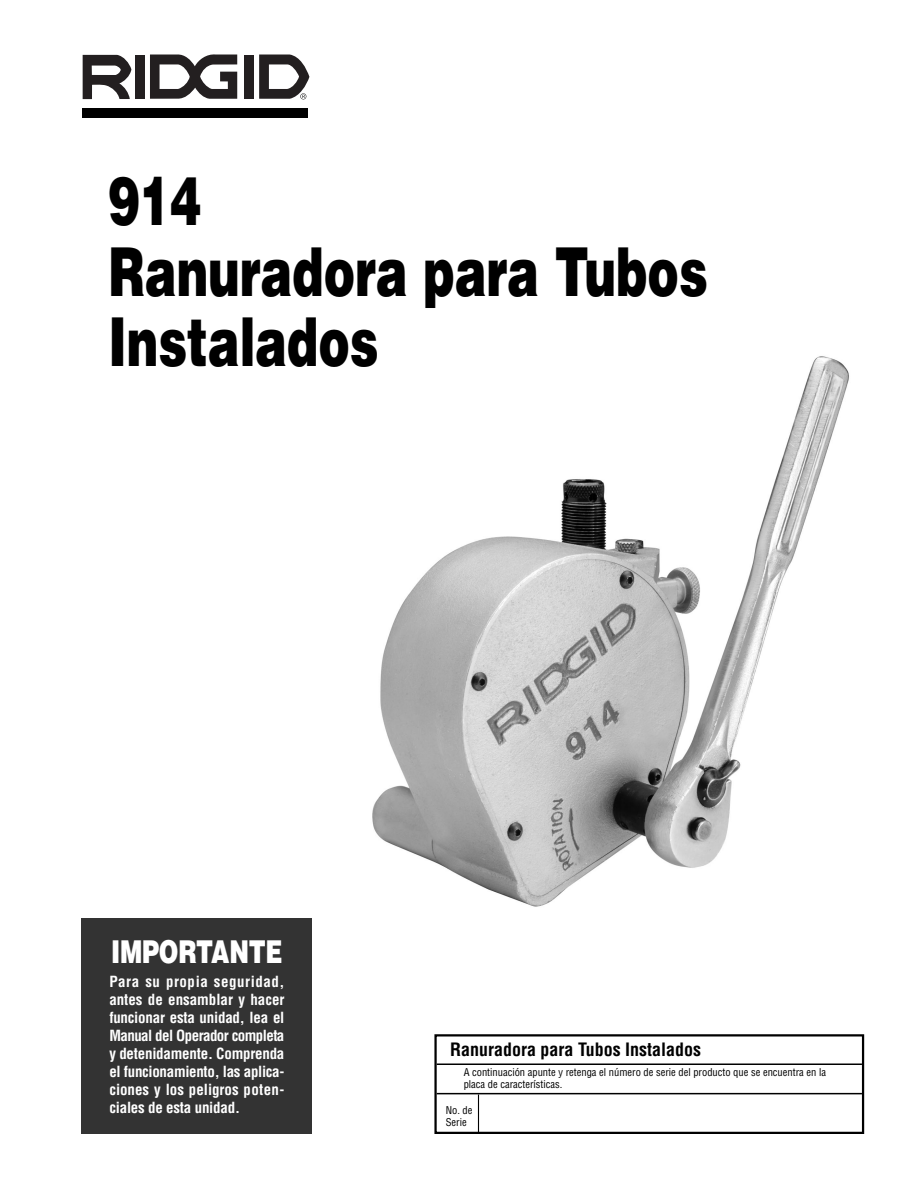
<style>
.page{position:relative;width:918px;height:1188px;background:#fff}
.page>*{position:absolute;margin:0;border:0;box-sizing:border-box;transform-origin:0 0}
.t1{font:900 67.5px/70.5px "Helvetica";color:#000;scale:.7 1}
.t2{font:900 31.5px "Helvetica";letter-spacing:-.01em;color:#fff;scale:.75 1}
.t3{font:700 condensed 18px "Helvetica";color:#000}
.t4{font:700 condensed 15px/18px "Helvetica";letter-spacing:-.015em;color:#fff;text-align:justify}
.t5{font:condensed 10.5px/12px "Helvetica";color:#000}
</style>
<div class="page">
<hr style="left:437px;top:1064px;width:425px;height:1px;background:#000">
<hr style="left:437px;top:1093px;width:425px;height:1px;background:#000">
<div style="left:434px;top:1034px;width:430px;height:100px;border:2px solid #000"></div>
<div style="left:81px;top:918px;width:230px;height:216px;background:#333"></div>
<hr style="left:478px;top:1095px;width:1px;height:37px;background:#000">
<img style="left:372px;top:356px;width:477px;height:551px">
<div style="left:135px;top:55px;width:10px;height:44px;background:#231f20"></div>
<div style="left:244px;top:55px;width:9px;height:44px;background:#231f20"></div>
<div style="left:82px;top:108px;width:226px;height:9px;background:#000"></div>
<svg style="left:83px;top:55px;width:48px;height:44px"></svg>
<svg style="left:150px;top:54px;width:87px;height:45px"></svg>
<svg style="left:259px;top:55px;width:50px;height:44px"></svg>
<h1 class="t1" style="left:108px;top:170px;width:858px">914<br>Ranuradora para Tubos<br>Instalados</h1>
<h2 class="t2" style="left:111px;top:941px;width:230px">IMPORTANTE</h2>
<p class="t4" style="left:109px;top:974px;width:177px">Para su propia seguridad, antes de ensamblar y hacer funcionar esta unidad, lea el Manual del Operador completa y detenidamente. Comprenda el funcionamiento, las aplica&shy;ciones y los peligros poten&shy;ciales de esta unidad.</p>
<p class="t3" style="left:450px;top:1043px;width:253px">Ranuradora para Tubos Instalados</p>
<p class="t5" style="left:464px;top:1068px;width:364px">A continuación apunte y retenga el número de serie del producto que se encuentra en la placa de características.</p>
<p class="t5" style="left:446px;top:1105px;width:28px">No. de<br>Serie</p>
</div>
